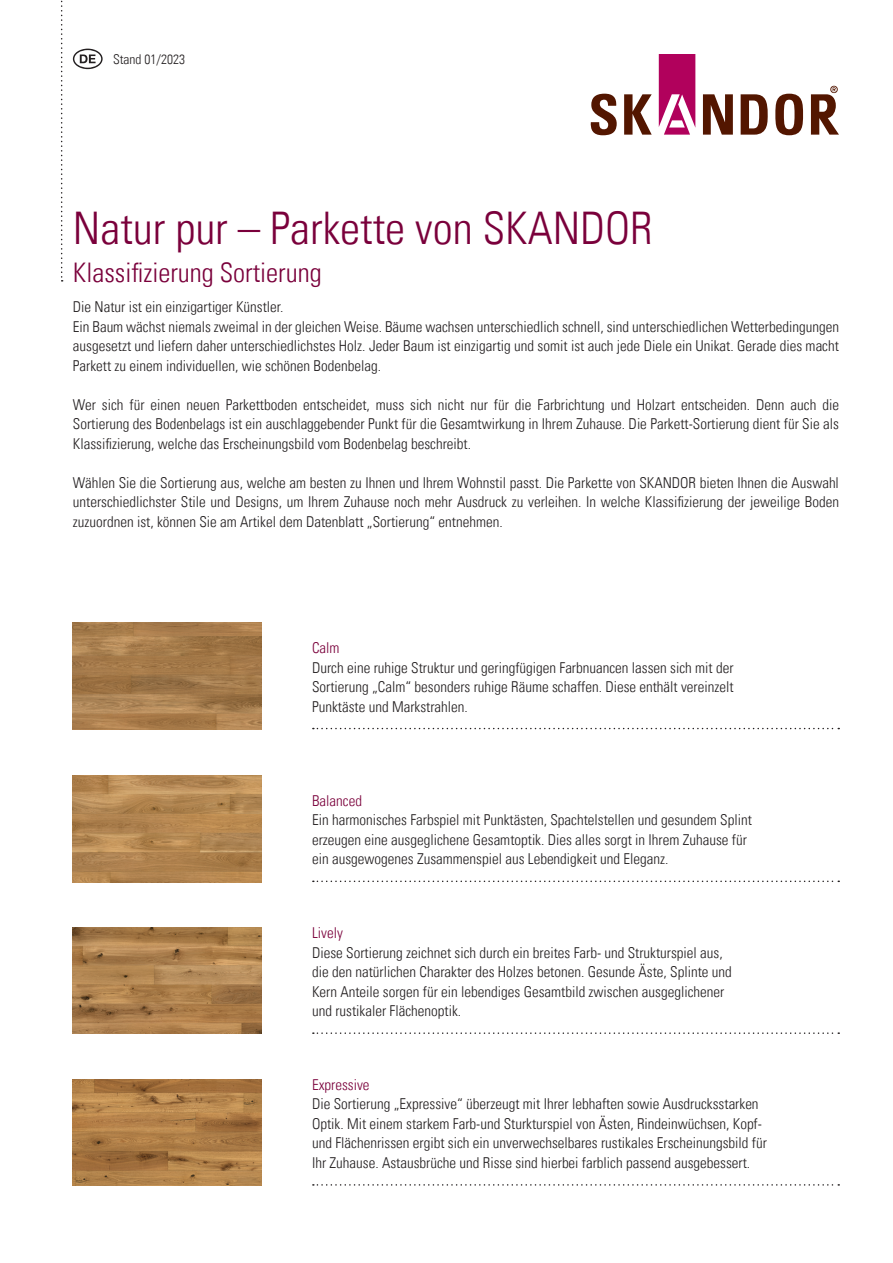
<style>
.page{position:relative;width:893px;height:1263px;background:#fff}
.page>*{position:absolute;margin:0;border:0;box-sizing:border-box;transform-origin:0 0}
.t1{font:45px "Univers Com 47 Light Cond";color:#7a003b}
.t2{font:27px "Univers Com 47 Light Cond";color:#7a003b}
.t3{font:15px/19.5px "Univers Com 47 Light Cond";color:#231f20}
.t4{font:15px "Univers Com 47 Light Cond";color:#7a003b}
.t5{font:13.5px "Univers Com 47 Light Cond";color:#231f20}
</style>
<div class="page">
<svg style="left:591px;top:94px;width:26px;height:41px"></svg>
<svg style="left:624px;top:94px;width:28px;height:41px"></svg>
<svg style="left:659px;top:54px;width:36px;height:81px"></svg>
<svg style="left:703px;top:94px;width:30px;height:41px"></svg>
<svg style="left:741px;top:94px;width:27px;height:41px"></svg>
<svg style="left:775px;top:94px;width:28px;height:41px"></svg>
<svg style="left:811px;top:86px;width:28px;height:49px"></svg>
<svg style="left:61px;top:0;width:2px;height:282px"></svg>
<img style="left:73px;top:623px;width:189px;height:106px">
<img style="left:73px;top:776px;width:189px;height:106px">
<img style="left:73px;top:928px;width:189px;height:106px">
<img style="left:73px;top:1079px;width:189px;height:107px">
<svg style="left:313px;top:728px;width:526px;height:1px"></svg>
<svg style="left:313px;top:880px;width:526px;height:2px"></svg>
<svg style="left:313px;top:1032px;width:526px;height:2px"></svg>
<svg style="left:313px;top:1184px;width:526px;height:2px"></svg>
<svg style="left:73px;top:49px;width:30px;height:20px"></svg>
<p class="t5" style="left:113px;top:51px;width:73px">Stand 01/2023</p>
<h1 class="t1" style="left:73px;top:201px;width:581px">Natur pur – Parkette von SKANDOR</h1>
<h2 class="t2" style="left:73px;top:256px;width:250px">Klassifizierung Sortierung</h2>
<p class="t3" style="left:73px;top:297px;width:768px">Die Natur ist ein einzigartiger Künstler.<br>Ein Baum wächst niemals zweimal in der gleichen Weise. Bäume wachsen unterschiedlich schnell, sind unterschiedlichen Wetterbedingungen ausgesetzt und liefern daher unterschiedlichstes Holz. Jeder Baum ist einzigartig und somit ist auch jede Diele ein Unikat. Gerade dies macht Parkett zu einem individuellen, wie schönen Bodenbelag.</p>
<p class="t3" style="left:73px;top:394px;width:768px;text-align:justify">Wer sich für einen neuen Parkettboden entscheidet, muss sich nicht nur für die Farbrichtung und Holzart entscheiden. Denn auch die Sortierung des Bodenbelags ist ein auschlaggebender Punkt für die Gesamtwirkung in Ihrem Zuhause. Die Parkett-Sortierung dient für Sie als Klassifizierung, welche das Erscheinungsbild vom Bodenbelag beschreibt.</p>
<p class="t3" style="left:73px;top:472px;width:768px;text-align:justify">Wählen Sie die Sortierung aus, welche am besten zu Ihnen und Ihrem Wohnstil passt. Die Parkette von SKANDOR bieten Ihnen die Auswahl unterschiedlichster Stile und Designs, um Ihrem Zuhause noch mehr Ausdruck zu verleihen. In welche Klassifizierung der jeweilige Boden zuzuordnen ist, können Sie am Artikel dem Datenblatt „Sortierung“ entnehmen.</p>
<p class="t4" style="left:312px;top:639px;width:29px">Calm</p>
<p class="t3" style="left:312px;top:658px;width:423px;text-align:justify">Durch eine ruhige Struktur und geringfügigen Farbnuancen lassen sich mit der Sortierung „Calm“ besonders ruhige Räume schaffen. Diese enthält vereinzelt Punktäste und Markstrahlen.</p>
<p class="t4" style="left:312px;top:792px;width:51px">Balanced</p>
<p class="t3" style="left:312px;top:810px;width:441px">Ein harmonisches Farbspiel mit Punktästen, Spachtelstellen und gesundem Splint erzeugen eine ausgeglichene Gesamtoptik. Dies alles sorgt in Ihrem Zuhause für ein ausgewogenes Zusammenspiel aus Lebendigkeit und Eleganz.</p>
<p class="t4" style="left:312px;top:924px;width:32px">Lively</p>
<p class="t3" style="left:312px;top:943px;width:421px">Diese Sortierung zeichnet sich durch ein breites Farb- und Strukturspiel aus, die den natürlichen Charakter des Holzes betonen. Gesunde Äste, Splinte und Kern Anteile sorgen für ein lebendiges Gesamtbild zwischen ausgeglichener und rustikaler Flächenoptik.</p>
<p class="t4" style="left:312px;top:1076px;width:59px">Expressive</p>
<p class="t3" style="left:312px;top:1094px;width:456px">Die Sortierung „Expressive“ überzeugt mit Ihrer lebhaften sowie Ausdrucksstarken Optik. Mit einem starkem Farb-und Sturkturspiel von Ästen, Rindeinwüchsen, Kopf&shy;und Flächenrissen ergibt sich ein unverwechselbares rustikales Erscheinungsbild für Ihr Zuhause. Astausbrüche und Risse sind hierbei farblich passend ausgebessert.</p>
</div>
